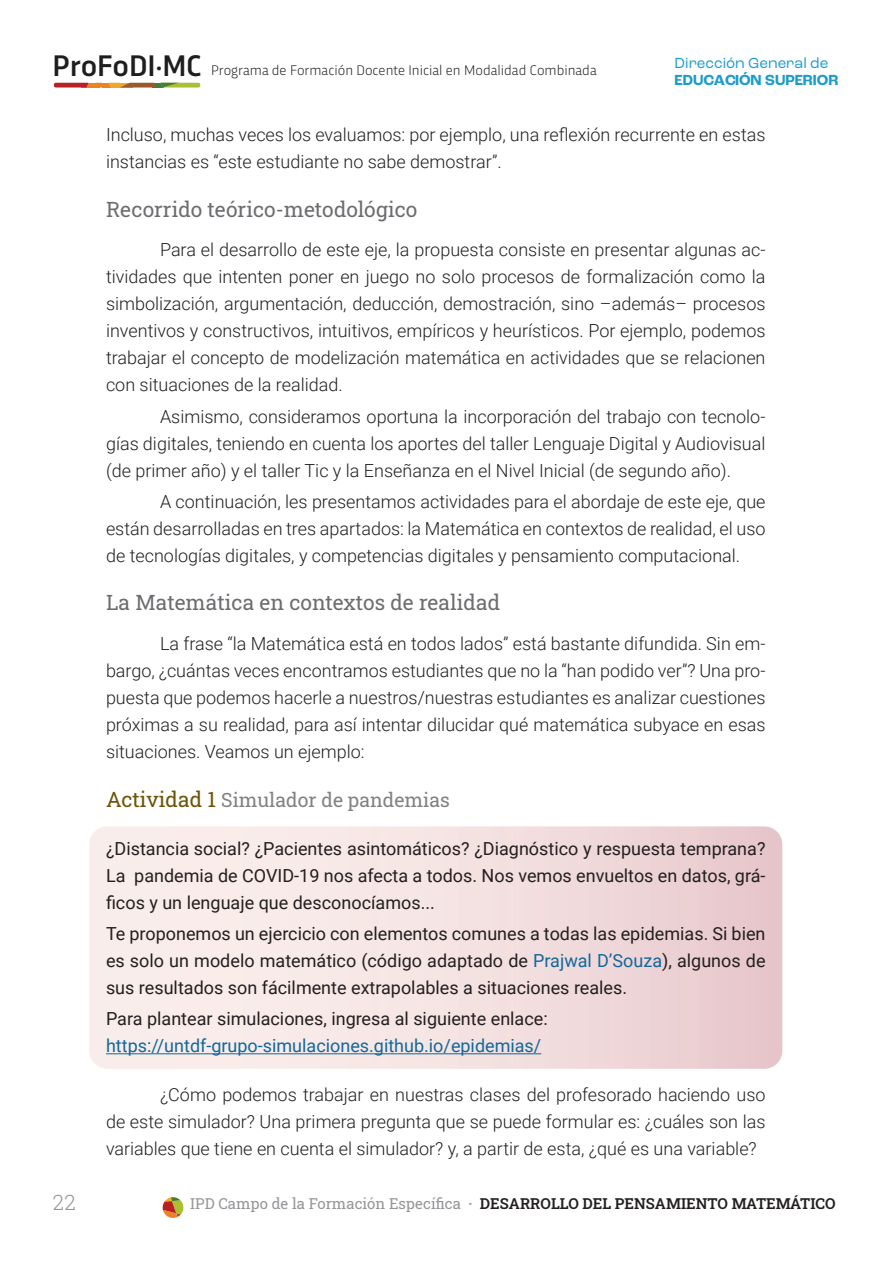
<style>
.page{position:relative;width:893px;height:1263px;background:#fff}
.page>*{position:absolute;margin:0;border:0;box-sizing:border-box;transform-origin:0 0}
.t1{font:500 31.2px "Trasandina W03";color:#201d1e}
.t2{font:21px "Roboto Slab";color:#6c6d70}
.t3{font:300 21px "Roboto Slab";color:#939598}
.t4{font:19.5px "Roboto Slab";color:#808285}
.t5{font:300 18px/27px "Roboto";color:#231f20;text-align:justify}
.t6{font:18px/27px "Roboto";color:#231f20;text-align:justify}
.t7{font:18px "Roboto";color:#10689b}
.t8{font:15.3px "Roc Grotesk";color:#1c9ccc}
.t9{font:700 15.3px "Roc Grotesk";color:#1c9ccc}
.t10{font:600 15px "Roboto Slab";color:#231f20}
.t11{font:300 14.55px "Trasandina W03";color:#231f20}
.s1{font-size:21px;color:#6e5408}
.s2{color:#10689b}
.s3{font-weight:400;color:#939598}
.s4{color:#939598}
</style>
<div class="page">
<svg style="left:89px;top:826px;width:693px;height:243px"></svg>
<svg style="left:54px;top:83px;width:146px;height:5px"></svg>
<svg style="left:163px;top:1197px;width:21px;height:21px"></svg>
<hr style="left:106px;top:1053px;width:435px;height:1px;background:#10689b">
<h1 class="t1" style="left:52px;top:42px;width:150px">ProFoDI·MC</h1>
<p class="t11" style="left:211px;top:59px;width:387px">Programa de Formación Docente Inicial en Modalidad Combinada</p>
<p class="t8" style="left:675px;top:54px;width:155px">Dirección General de</p>
<p class="t9" style="left:675px;top:70px;width:165px">EDUCACIÓN SUPERIOR</p>
<p class="t5" style="left:106px;top:120px;width:661px">Incluso, muchas veces los evaluamos: por ejemplo, una reflexión recurrente en estas instancias es “este estudiante no sabe demostrar”.</p>
<p class="t2" style="left:106px;top:195px;width:313px">Recorrido teórico-metodológico</p>
<p class="t5" style="left:106px;top:236px;width:661px;text-indent:54px">Para el desarrollo de este eje, la propuesta consiste en presentar algunas ac&shy;tividades que intenten poner en juego no solo procesos de formalización como la simbolización, argumentación, deducción, demostración, sino –además– procesos inventivos y constructivos, intuitivos, empíricos y heurísticos. Por ejemplo, podemos trabajar el concepto de modelización matemática en actividades que se relacionen con situaciones de la realidad.</p>
<p class="t5" style="left:106px;top:402px;width:661px;text-indent:54px">Asimismo, consideramos oportuna la incorporación del trabajo con tecnolo&shy;gías digitales, teniendo en cuenta los aportes del taller Lenguaje Digital y Audiovisual (de primer año) y el taller Tic y la Enseñanza en el Nivel Inicial (de segundo año).</p>
<p class="t5" style="left:106px;top:487px;width:661px;text-indent:54px">A continuación, les presentamos actividades para el abordaje de este eje, que están desarrolladas en tres apartados: la Matemática en contextos de realidad, el uso de tecnologías digitales, y competencias digitales y pensamiento computacional.</p>
<p class="t2" style="left:106px;top:588px;width:396px">La Matemática en contextos de realidad</p>
<p class="t5" style="left:106px;top:630px;width:661px;text-indent:54px">La frase “la Matemática está en todos lados” está bastante difundida. Sin em&shy;bargo, ¿cuántas veces encontramos estudiantes que no la “han podido ver”? Una pro&shy;puesta que podemos hacerle a nuestros/nuestras estudiantes es analizar cuestiones próximas a su realidad, para así intentar dilucidar qué matemática subyace en esas situaciones. Veamos un ejemplo:</p>
<p class="t4" style="left:106px;top:786px;width:345px"><span class="s1">Actividad 1</span> Simulador de pandemias</p>
<p class="t6" style="left:106px;top:834px;width:661px">¿Distancia social? ¿Pacientes asintomáticos? ¿Diagnóstico y respuesta temprana?<br>La pandemia de COVID-19 nos afecta a todos. Nos vemos envueltos en datos, grá&shy;ficos y un lenguaje que desconocíamos...</p>
<p class="t6" style="left:106px;top:920px;width:661px">Te proponemos un ejercicio con elementos comunes a todas las epidemias. Si bien es solo un modelo matemático (código adaptado de <span class="s2">Prajwal D’Souza</span>), algunos de sus resultados son fácilmente extrapolables a situaciones reales.</p>
<p class="t6" style="left:106px;top:1005px;width:443px">Para plantear simulaciones, ingresa al siguiente enlace:</p>
<p class="t7" style="left:106px;top:1033px;width:437px">https://untdf-grupo-simulaciones.github.io/epidemias/</p>
<p class="t5" style="left:106px;top:1080px;width:661px;text-indent:54px">¿Cómo podemos trabajar en nuestras clases del profesorado haciendo uso de este simulador? Una primera pregunta que se puede formular es: ¿cuáles son las variables que tiene en cuenta el simulador? y, a partir de esta, ¿qué es una variable?</p>
<p class="t3" style="left:53px;top:1187px;width:24px">22</p>
<p class="t10" style="left:190px;top:1193px;width:647px"><span class="s3">IPD Campo de la Formación Específica</span> <span class="s4">·</span> DESARROLLO DEL PENSAMIENTO MATEMÁTICO</p>
</div>
